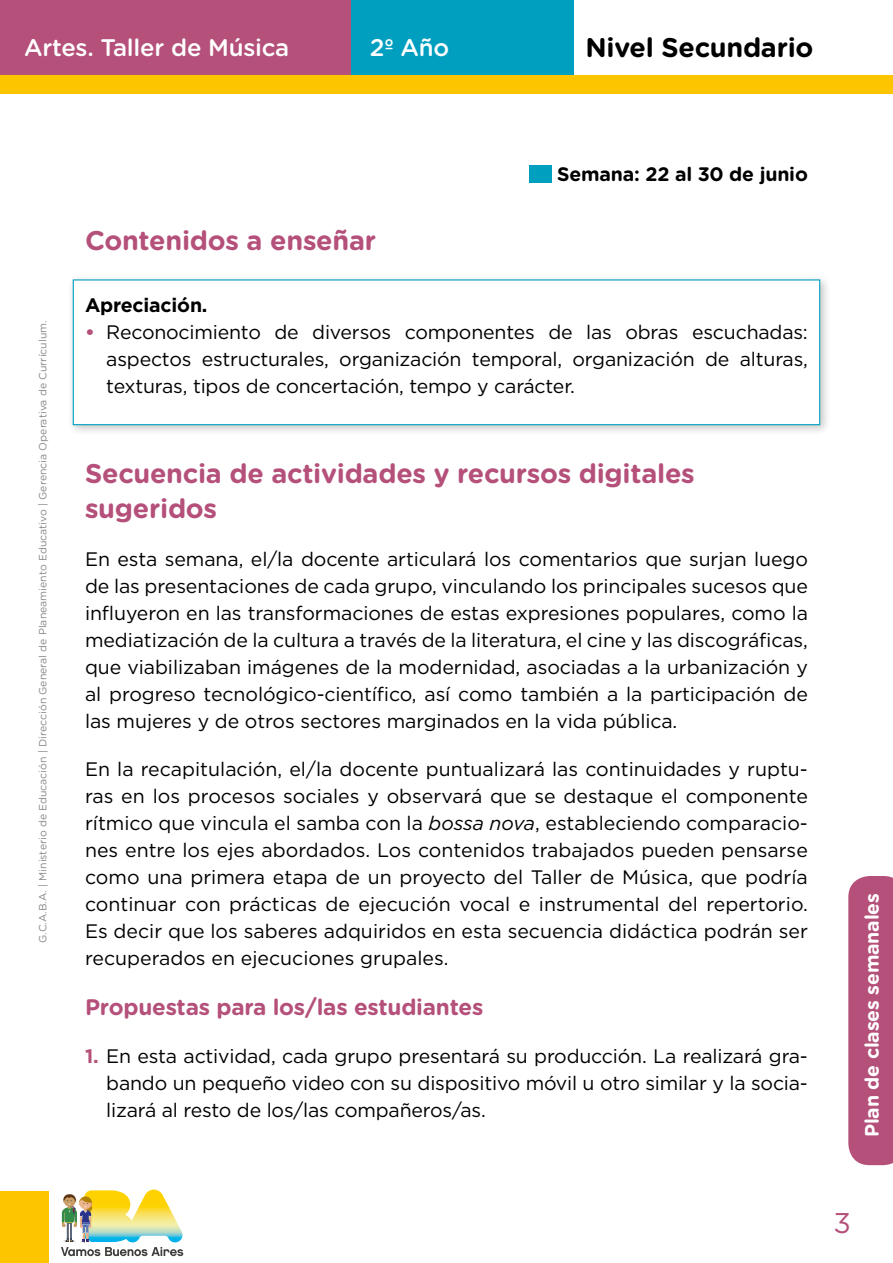
<style>
.page{position:relative;width:893px;height:1263px;background:#fff}
.page>*{position:absolute;margin:0;border:0;box-sizing:border-box;transform-origin:0 0}
.t1{font:28.5px "Gotham";color:#b4507a}
.t2{font:700 27px/34.5px "Gotham Rounded";letter-spacing:-.01em;color:#b4507a}
.t3{font:700 27px "Gotham Rounded";letter-spacing:-.01em;color:#000}
.t4{font:500 24px "Gotham Rounded";letter-spacing:-.01em;color:#fff}
.t5{font:700 22.5px "Gotham Rounded";letter-spacing:-.01em;color:#b4507a}
.t6{font:19.5px/27px "Gotham";letter-spacing:-.01em;color:#000;text-align:justify}
.t7{font:700 19.5px "Gotham Rounded";letter-spacing:-.01em;color:#fff}
.t8{font:700 19.5px "Gotham Rounded";letter-spacing:-.01em;color:#000}
.t9{font:700 19.5px "Gotham";letter-spacing:-.01em;color:#000}
.t10{font:10.5px "Gotham Rounded";color:#878787}
.s1{font-weight:700;color:#b4507a}
.s2{font-style:italic}
</style>
<div class="page">
<div style="left:0;top:1191px;width:48px;height:72px;background:#fdc500"></div>
<svg style="left:61px;top:1189px;width:122px;height:67px"></svg>
<div style="left:0;top:0;width:351px;height:78px;background:#b4507a"></div>
<div style="left:351px;top:0;width:223px;height:78px;background:#009fc0"></div>
<div style="left:0;top:75px;width:893px;height:19px;background:#fdc500"></div>
<svg style="left:848px;top:876px;width:45px;height:289px;background:#b6567f"></svg>
<div style="left:68px;top:274px;width:763px;height:162px;background:#000;opacity:.22"></div>
<div style="left:73px;top:279px;width:747px;height:146px;background:#fff;border:1px solid #009fc0"></div>
<div style="left:529px;top:165px;width:23px;height:18px;background:#009fc0"></div>
<p class="t4" style="left:24px;top:31px;width:267px">Artes. Taller de Música</p>
<p class="t4" style="left:370px;top:31px;width:81px">2º Año</p>
<h2 class="t3" style="left:585px;top:28px;width:230px">Nivel Secundario</h2>
<p class="t10" style="left:36px;top:943px;width:624px;rotate:-90deg">G.C.A.B.A. | Ministerio de Educación | Dirección General de Planeamiento Educativo | Gerencia Operativa de Currículum.</p>
<h2 class="t2" style="left:85px;top:222px;width:293px">Contenidos a enseñar</h2>
<p class="t8" style="left:557px;top:160px;width:252px">Semana: 22 al 30 de junio</p>
<p class="t9" style="left:85px;top:292px;width:124px">Apreciación.</p>
<p class="t6" style="left:106px;top:318px;width:703px;text-indent:-21px"><span class="s1">•</span> Reconocimiento de diversos componentes de las obras escuchadas: aspectos estructurales, organización temporal, organización de alturas, texturas, tipos de concertación, tempo y carácter.</p>
<h2 class="t2" style="left:85px;top:455px;width:611px">Secuencia de actividades y recursos digitales sugeridos</h2>
<p class="t6" style="left:85px;top:545px;width:724px">En esta semana, el/la docente articulará los comentarios que surjan luego de las presentaciones de cada grupo, vinculando los principales sucesos que influyeron en las transformaciones de estas expresiones populares, como la mediatización de la cultura a través de la literatura, el cine y las discográficas, que viabilizaban imágenes de la modernidad, asociadas a la urbanización y al progreso tecnológico-científico, así como también a la participación de las mujeres y de otros sectores marginados en la vida pública.</p>
<p class="t6" style="left:85px;top:755px;width:724px">En la recapitulación, el/la docente puntualizará las continuidades y ruptu&shy;ras en los procesos sociales y observará que se destaque el componente rítmico que vincula el samba con la <span class="s2">bossa nova</span>, estableciendo comparacio&shy;nes entre los ejes abordados. Los contenidos trabajados pueden pensarse como una primera etapa de un proyecto del Taller de Música, que podría continuar con prácticas de ejecución vocal e instrumental del repertorio.<br>Es decir que los saberes adquiridos en esta secuencia didáctica podrán ser recuperados en ejecuciones grupales.</p>
<p class="t5" style="left:85px;top:990px;width:400px">Propuestas para los/las estudiantes</p>
<p class="t6" style="left:106px;top:1042px;width:703px;text-indent:-21px"><span class="s1">1.</span> En esta actividad, cada grupo presentará su producción. La realizará gra&shy;bando un pequeño video con su dispositivo móvil u otro similar y la socia&shy;lizará al resto de los/las compañeros/as.</p>
<p class="t7" style="left:858px;top:1137px;width:246px;rotate:-90deg">Plan de clases semanales</p>
<h1 class="t1" style="left:833px;top:1204px;width:19px">3</h1>
</div>
